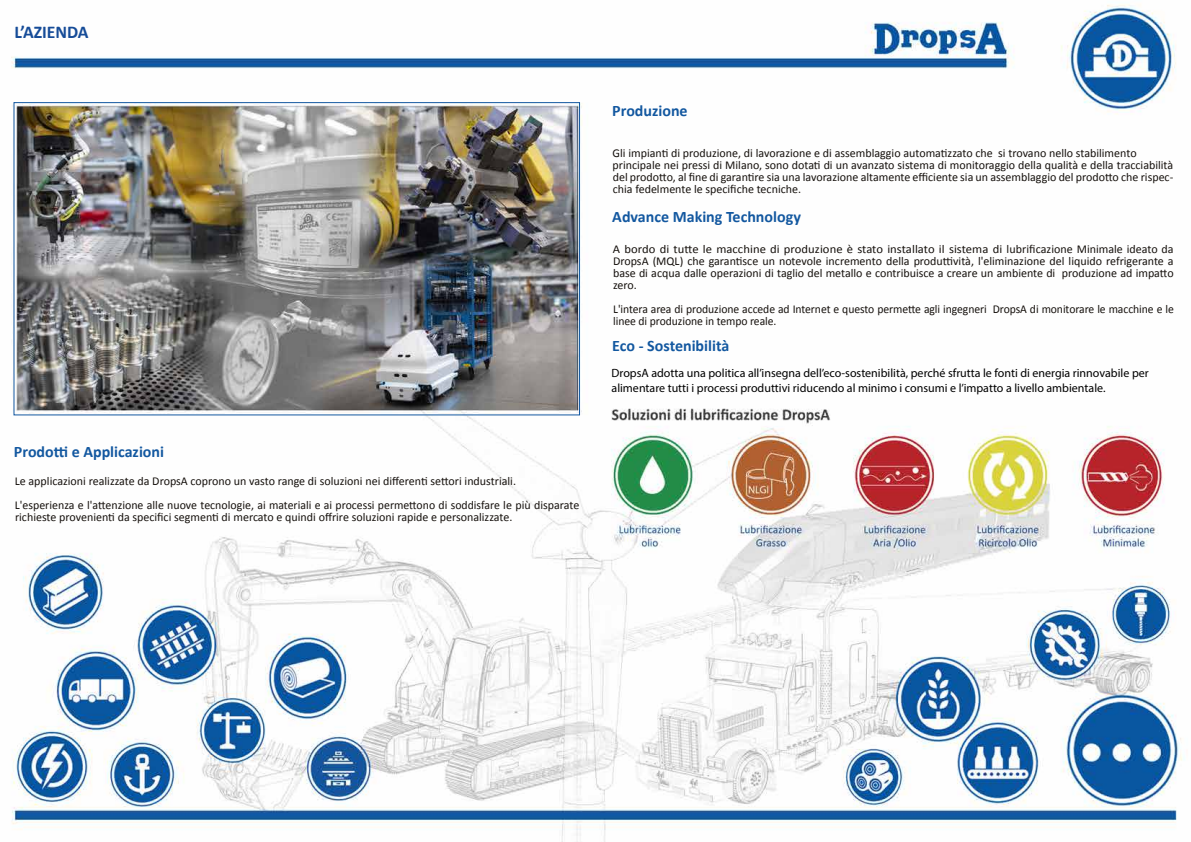
<style>
.page{position:relative;width:1191px;height:842px;background:#fff}
.page>*{position:absolute;margin:0;border:0;box-sizing:border-box;transform-origin:0 0}
.t1{font:700 18px "Calibri";color:#164c98}
.t2{font:700 16px "Calibri";color:#1358a0}
.t3{font:12px/12px "Calibri";color:#16110d}
.t4{font:12px/12px "Calibri";color:#16110d;text-align:justify;scale:1.05 1}
.t5{font:12px/14.4px "Myriad Pro";color:#000}
</style>
<div class="page">
<img style="left:11px;top:4px;width:1174px;height:838px">
<h1 class="t1" style="left:14px;top:21px;width:76px">L’AZIENDA</h1>
<h2 class="t2" style="left:14px;top:441px;width:152px">Prodotti e Applicazioni</h2>
<p class="t3" style="left:15px;top:469px;width:566px;line-height:24px">Le applicazioni realizzate da DropsA coprono un vasto range di soluzioni nei differenti settori industriali.<br>L'esperienza e l'attenzione alle nuove tecnologie, ai materiali e ai processi permettono di soddisfare le più disparate</p>
<p class="t3" style="left:15px;top:511px;width:499px">richieste provenienti da specifici segmenti di mercato e quindi offrire soluzioni rapide e personalizzate.</p>
<h2 class="t2" style="left:612px;top:101px;width:77px">Produzione</h2>
<p class="t3" style="left:612px;top:146px;width:562px">Gli impianti di produzione, di lavorazione e di assemblaggio automatizzato che si trovano nello stabilimento principale nei pressi di Milano, sono dotati di un avanzato sistema di monitoraggio della qualità e della tracciabilità del prodotto, al fine di garantire sia una lavorazione altamente efficiente sia un assemblaggio del prodotto che rispec&shy;chia fedelmente le specifiche tecniche.</p>
<h2 class="t2" style="left:612px;top:206px;width:190px">Advance Making Technology</h2>
<p class="t4" style="left:613px;top:242px;width:535px">A bordo di tutte le macchine di produzione è stato installato il sistema di lubrificazione Minimale ideato da DropsA (MQL) che garantisce un notevole incremento della produttività, l'eliminazione del liquido refrigerante a base di acqua dalle operazioni di taglio del metallo e contribuisce a creare un ambiente di produzione ad impatto zero.</p>
<p class="t3" style="left:613px;top:302px;width:562px">L'intera area di produzione accede ad Internet e questo permette agli ingegneri DropsA di monitorare le macchine e le linee di produzione in tempo reale.</p>
<h2 class="t2" style="left:612px;top:335px;width:118px">Eco - Sostenibilità</h2>
<p class="t5" style="left:611px;top:366px;width:539px">DropsA adotta una politica all’insegna dell’eco-sostenibilità, perché sfrutta le fonti di energia rinnovabile per alimentare tutti i processi produttivi riducendo al minimo i consumi e l’impatto a livello ambientale.</p>
</div>
